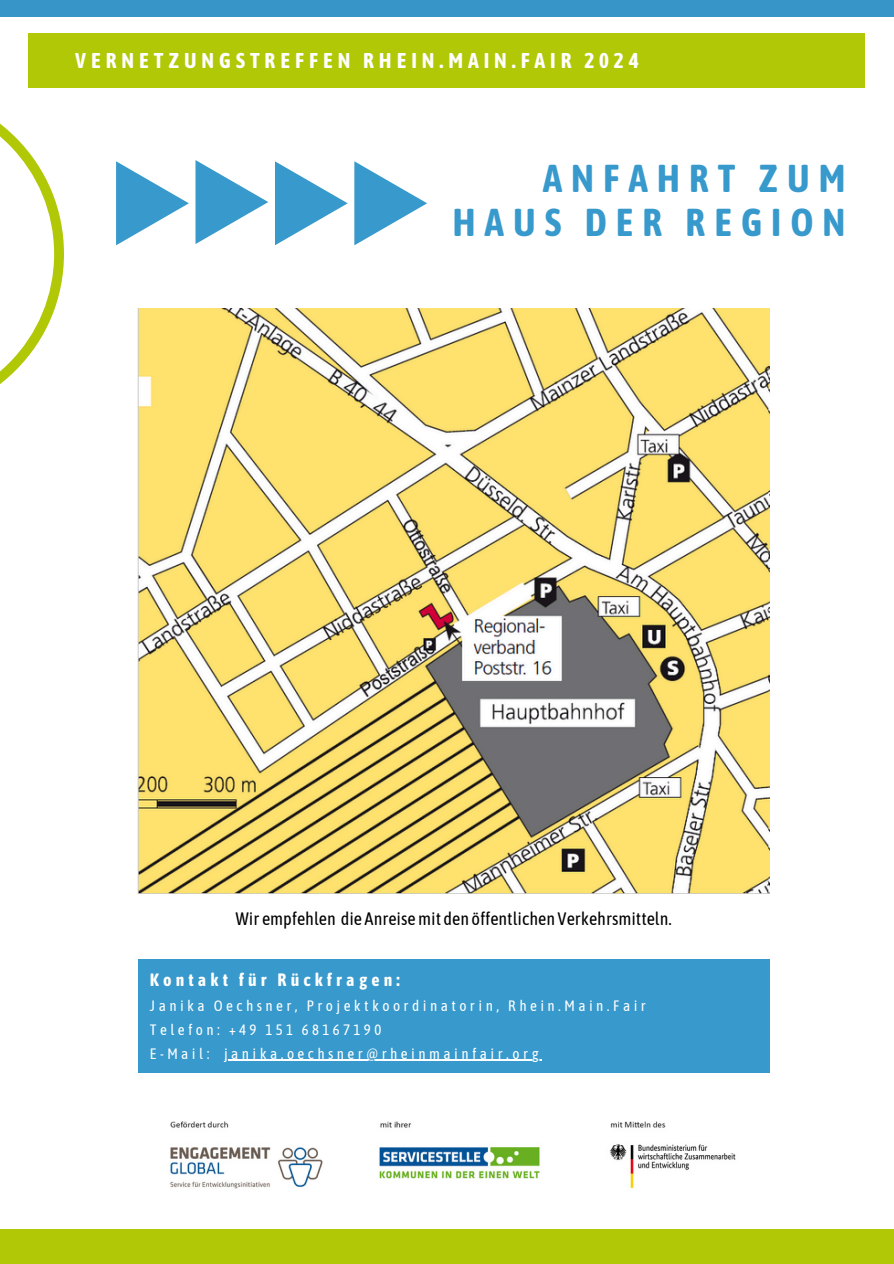
<style>
.page{position:relative;width:894px;height:1264px;background:#fff}
.page>*{position:absolute;margin:0;border:0;box-sizing:border-box;transform-origin:0 0}
.t1{font:700 38.7px/43.8px "Asap Condensed";letter-spacing:.23em;color:#3899cc;text-align:right}
.t2{font:700 21.3px "Asap Condensed";letter-spacing:.23em;color:#fff}
.t3{font:18px "Asap Condensed";color:#000}
.t4{font:700 17.85px "Asap Condensed";letter-spacing:.23em;color:#fff}
.t5{font:15px "Asap Condensed";letter-spacing:.23em;color:#fff}
</style>
<div class="page">
<div style="left:29px;top:33px;width:835px;height:54px;background:#b1c807"></div>
<svg style="left:0;top:123px;width:64px;height:261px"></svg>
<svg style="left:116px;top:161px;width:73px;height:84px"></svg>
<svg style="left:195px;top:160px;width:73px;height:84px"></svg>
<svg style="left:275px;top:161px;width:72px;height:84px"></svg>
<svg style="left:354px;top:161px;width:73px;height:84px"></svg>
<div style="left:0;top:1228px;width:893px;height:35px;background:#b1c807"></div>
<div style="left:0;top:0;width:893px;height:17px;background:#3795c7"></div>
<img style="left:138px;top:309px;width:631px;height:584px">
<div style="left:138px;top:959px;width:631px;height:113px;background:#3899cc"></div>
<hr style="left:224px;top:1059px;width:307px;height:1px;background:#fff">
<img style="left:170px;top:1121px;width:566px;height:68px">
<h1 class="t2" style="left:75px;top:48px;width:564px">VERNETZUNGSTREFFEN RHEIN.MAIN.FAIR 2024</h1>
<p class="t1" style="left:452px;top:156px;width:394px">ANFAHRT ZUM<br>HAUS DER REGION</p>
<p class="t3" style="left:235px;top:907px;width:438px">Wir empfehlen die Anreisemit den öffentlichen Verkehrsmitteln.</p>
<h3 class="t4" style="left:150px;top:968px;width:251px">Kontakt für Rückfragen:</h3>
<p class="t5" style="left:150px;top:997px;width:497px">Janika Oechsner, Projektkoordinatorin, Rhein.Main.Fair</p>
<p class="t5" style="left:150px;top:1021px;width:233px">Telefon: +49 151 68167190</p>
<p class="t5" style="left:150px;top:1044px;width:61px">E-Mail:</p>
<p class="t5" style="left:224px;top:1044px;width:316px">janika.oechsner@rheinmainfair.org</p>
</div>
